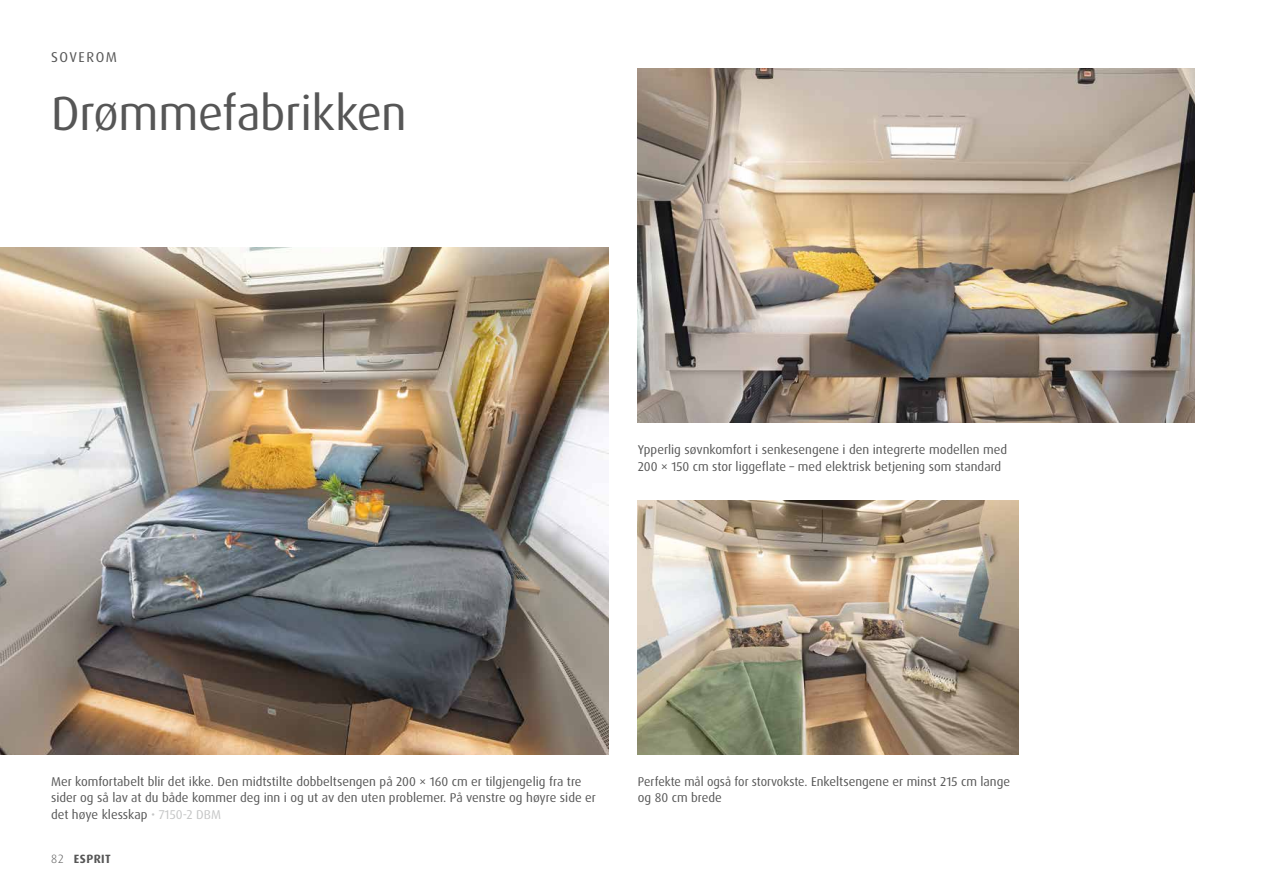
<style>
.page{position:relative;width:1263px;height:893px;background:#fff}
.page>*{position:absolute;margin:0;border:0;box-sizing:border-box;transform-origin:0 0}
.t1{font:48px "Dax OT";letter-spacing:-.01em;color:#565656}
.t2{font:14.25px "Dax OT";letter-spacing:.105em;color:#565656}
.t3{font:12.75px/16.5px "Dax OT";color:#565656}
.t4{font:12.75px/16.5px "Dax OT";color:#565656;scale:.96 1}
.t5{font:700 12px "Dax Pro";letter-spacing:.035em;color:#565656}
.s1{color:#c5c6c6}
.s2{font-family:"Dax OT";font-weight:300}
</style>
<div class="page">
<img style="left:0;top:247px;width:608px;height:507px">
<img style="left:638px;top:68px;width:557px;height:355px">
<img style="left:638px;top:500px;width:381px;height:254px">
<p class="t2" style="left:51px;top:48px;width:67px">SOVEROM</p>
<h1 class="t1" style="left:51px;top:83px;width:357px">Drømmefabrikken</h1>
<p class="t3" style="left:638px;top:442px;width:371px">Ypperlig søvnkomfort i senkesengene i den integrerte modellen med<br>200 × 150 cm stor liggeflate – med elektrisk betjening som standard</p>
<p class="t3" style="left:51px;top:773px;width:546px">Mer komfortabelt blir det ikke. Den midtstilte dobbeltsengen på 200 × 160 cm er tilgjengelig fra tre sider og så lav at du både kommer deg inn i og ut av den uten problemer. På venstre og høyre side er det høye klesskap <span class="s1">• 7150-2 DBM</span></p>
<p class="t5" style="left:51px;top:851px;width:61px"><span class="s2">82</span> ESPRIT</p>
<p class="t4" style="left:638px;top:773px;width:389px">Perfekte mål også for storvokste. Enkeltsengene er minst 215 cm lange og 80 cm brede</p>
</div>
